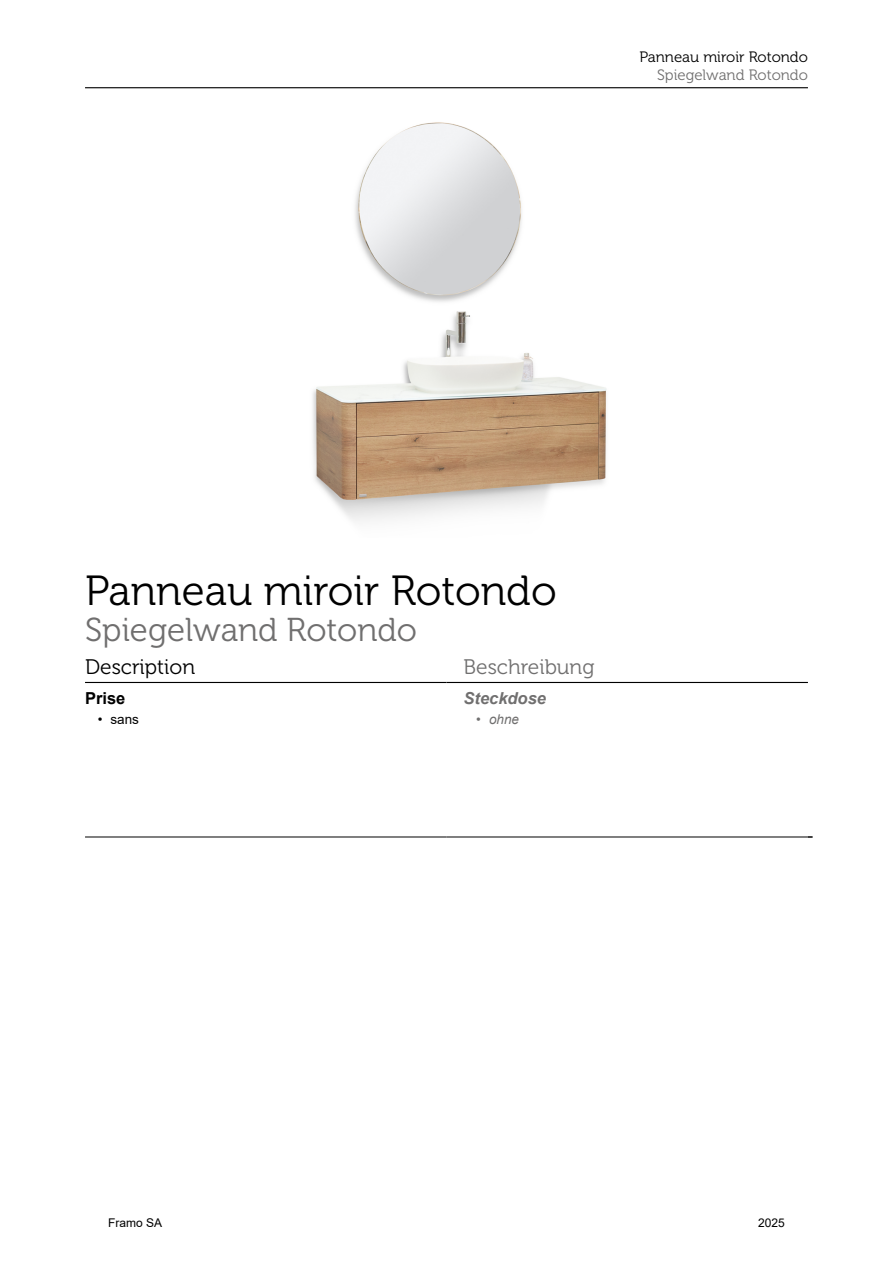
<style>
.page{position:relative;width:893px;height:1263px;background:#fff}
.page>*{position:absolute;margin:0;border:0;box-sizing:border-box;transform-origin:0 0}
.t1{font:42px "Museo 300";color:#000}
.t2{font:33px "Museo 300";color:#706f6f}
.t3{font:21px "Museo 300";color:#706f6f}
.t4{font:21px "Museo 300";color:#000}
.t5{font:italic 700 16.5px "Arial";color:#706f6f}
.t6{font:700 16.5px "Arial";color:#000}
.t7{font:15px "Museo 300";color:#000}
.t8{font:15px "Museo 300";color:#706f6f}
.t9{font:13.5px "Arial";color:#000}
.t10{font:italic 13.5px "Arial";color:#706f6f}
.t11{font:12px "Arial";color:#000}
</style>
<div class="page">
<hr style="left:85px;top:87px;width:723px;height:1px;background:#000">
<img style="left:312px;top:122px;width:295px;height:399px">
<hr style="left:85px;top:682px;width:361px;height:1px;background:#000">
<hr style="left:446px;top:682px;width:362px;height:1px;background:#000">
<hr style="left:85px;top:837px;width:361px;height:1px;background:#000">
<hr style="left:446px;top:837px;width:362px;height:1px;background:#000">
<p class="t7" style="left:639px;top:49px;width:170px">Panneau miroir Rotondo</p>
<p class="t8" style="left:657px;top:66px;width:152px">Spiegelwand Rotondo</p>
<h1 class="t1" style="left:85px;top:567px;width:473px">Panneau miroir Rotondo</h1>
<h2 class="t2" style="left:85px;top:611px;width:333px">Spiegelwand Rotondo</h2>
<h3 class="t4" style="left:85px;top:655px;width:112px">Description</h3>
<h3 class="t3" style="left:463px;top:655px;width:133px">Beschreibung</h3>
<p class="t6" style="left:85px;top:686px;width:42px">Prise</p>
<p class="t9" style="left:98px;top:710px;width:43px">• sans</p>
<p class="t5" style="left:463px;top:687px;width:84px">Steckdose</p>
<p class="t10" style="left:476px;top:710px;width:44px">• ohne</p>
<p class="t11" style="left:108px;top:1214px;width:56px">Framo SA</p>
<p class="t11" style="left:758px;top:1214px;width:28px">2025</p>
</div>
